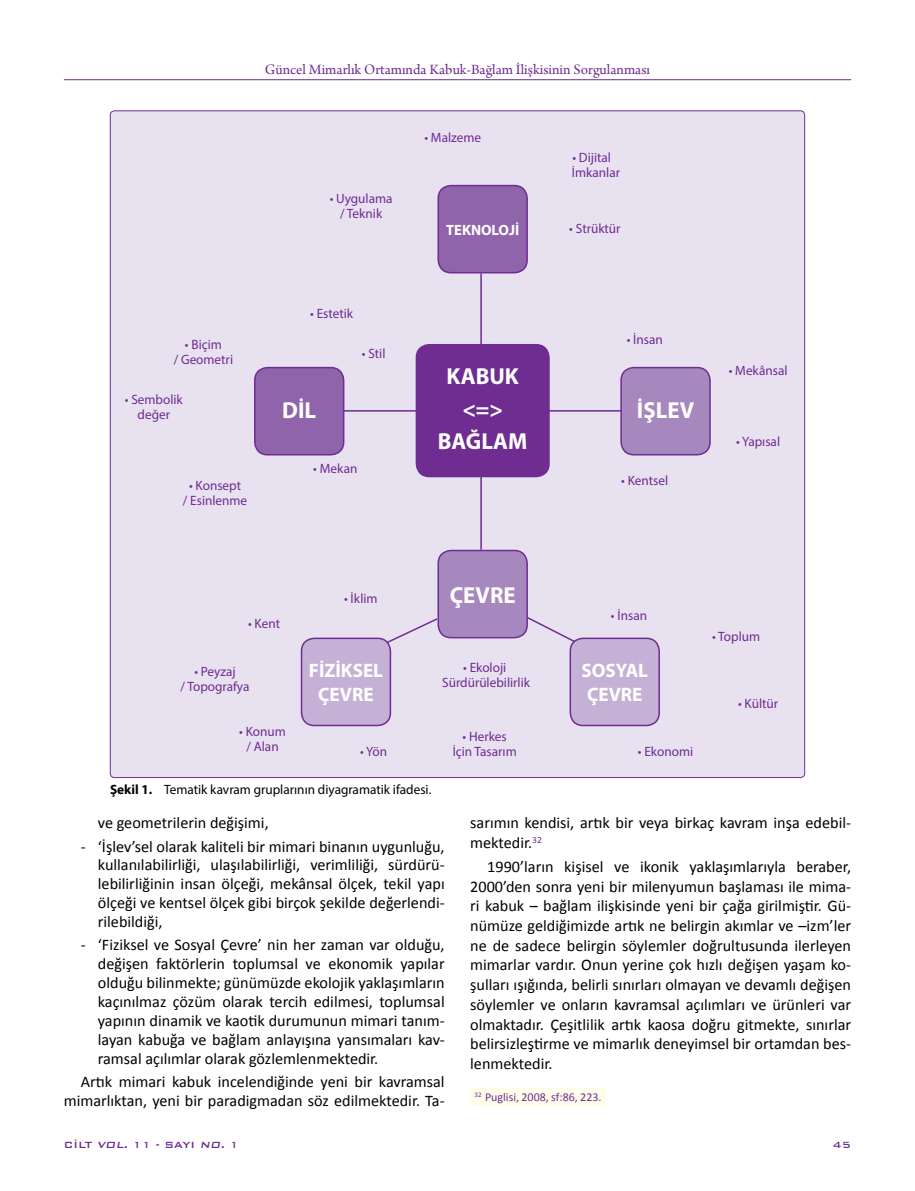
<style>
.page{position:relative;width:915px;height:1191px;background:#fff}
.page>*{position:absolute;margin:0;border:0;box-sizing:border-box;transform-origin:0 0}
.t1{font:700 23.25px/32.5px "Myriad Pro";color:#fff;text-align:center}
.t2{font:700 19.5px/24px "Myriad Pro";color:#fff}
.t3{font:16.2px/18.9px "Calibri";color:#000;text-align:justify}
.t4{font:15px "Arno Pro";color:#6f2c91}
.t5{font:700 15px "Myriad Pro";color:#fff}
.t6{font:13.5px/15px "Myriad Pro";color:#6f2c91;text-align:center}
.t7{font:13.5px "Myriad Pro";color:#000}
.t8{font:12px "Calibri";color:#6f2c91}
.t9{font:500 12px "Bank Gothic BT";color:#6f2c91}
.s1{font-weight:700}
.s2{font-style:italic}
</style>
<div class="page">
<hr style="left:64px;top:79px;width:786px;height:1px;background:#6f2c91">
<div style="left:110px;top:111px;width:694px;height:666px;background:#e8e1f0;border-radius:4px"></div>
<hr style="left:480px;top:273px;width:1px;height:277px;background:#6f2c91">
<svg style="left:385px;top:618px;width:52px;height:25px"></svg>
<svg style="left:522px;top:614px;width:53px;height:29px"></svg>
<hr style="left:319px;top:410px;width:314px;height:1px;background:#6f2c91">
<div style="left:301px;top:638px;width:89px;height:87px;background:#c5b1d6;border-radius:13px"></div>
<div style="left:301px;top:637px;width:90px;height:89px;border:2px solid #6f2c91;border-radius:13px"></div>
<div style="left:438px;top:550px;width:89px;height:87px;background:#a788be;border-radius:13px"></div>
<div style="left:437px;top:550px;width:90px;height:88px;border:2px solid #6f2c91;border-radius:13px"></div>
<div style="left:570px;top:638px;width:89px;height:87px;background:#c5b1d6;border-radius:13px"></div>
<div style="left:569px;top:637px;width:90px;height:89px;border:2px solid #6f2c91;border-radius:13px"></div>
<div style="left:438px;top:186px;width:89px;height:87px;background:#8f64aa;border-radius:13px"></div>
<div style="left:437px;top:185px;width:90px;height:88px;border:2px solid #6f2c91;border-radius:13px"></div>
<div style="left:416px;top:345px;width:132px;height:131px;background:#6f2c91;border-radius:13px"></div>
<div style="left:415px;top:344px;width:134px;height:133px;border:2px solid #6f2c91;border-radius:13px"></div>
<div style="left:255px;top:367px;width:88px;height:88px;background:#8f64aa;border-radius:13px"></div>
<div style="left:254px;top:367px;width:90px;height:88px;border:2px solid #6f2c91;border-radius:13px"></div>
<div style="left:621px;top:367px;width:88px;height:88px;background:#a788be;border-radius:13px"></div>
<div style="left:620px;top:367px;width:90px;height:88px;border:2px solid #6f2c91;border-radius:13px"></div>
<div style="left:470px;top:1088px;width:135px;height:17px;background:#fffde9"></div>
<p class="t4" style="left:265px;top:61px;width:386px">Güncel Mimarlık Ortamında Kabuk-Bağlam İlişkisinin Sorgulanması</p>
<p class="t6" style="left:174px;top:337px;width:61px">• Biçim<br>/ Geometri</p>
<p class="t6" style="left:125px;top:392px;width:60px">• Sembolik değer</p>
<p class="t6" style="left:183px;top:477px;width:66px">• Konsept<br>/ Esinlenme</p>
<p class="t6" style="left:329px;top:191px;width:64px">• Uygulama / Teknik</p>
<p class="t6" style="left:310px;top:306px;width:44px">• Estetik</p>
<p class="t6" style="left:362px;top:346px;width:25px">• Stil</p>
<h1 class="t1" style="left:282px;top:393px;width:35px">DİL</h1>
<p class="t6" style="left:313px;top:461px;width:46px">• Mekan</p>
<p class="t6" style="left:424px;top:130px;width:58px">• Malzeme</p>
<p class="t5" style="left:446px;top:220px;width:75px">TEKNOLOJİ</p>
<h1 class="t1" style="left:438px;top:359px;width:91px">KABUK &lt;=&gt;<br>BAĞLAM</h1>
<p class="t6" style="left:571px;top:150px;width:50px;text-align:left">• Dijital<br>İmkanlar</p>
<p class="t6" style="left:569px;top:221px;width:53px">• Strüktür</p>
<p class="t6" style="left:626px;top:332px;width:38px">• İnsan</p>
<h1 class="t1" style="left:636px;top:393px;width:59px">İŞLEV</h1>
<p class="t6" style="left:621px;top:472px;width:48px">• Kentsel</p>
<p class="t6" style="left:728px;top:363px;width:60px">• Mekânsal</p>
<p class="t6" style="left:736px;top:433px;width:45px">• Yapısal</p>
<p class="t6" style="left:248px;top:616px;width:34px">• Kent</p>
<p class="t6" style="left:180px;top:664px;width:70px">• Peyzaj<br>/ Topografya</p>
<p class="t6" style="left:239px;top:724px;width:48px">• Konum / Alan</p>
<p class="t6" style="left:344px;top:590px;width:35px">• İklim</p>
<p class="t2" style="left:309px;top:658px;width:76px;text-align:center">FİZİKSEL<br>ÇEVRE</p>
<h1 class="t1" style="left:449px;top:578px;width:67px">ÇEVRE</h1>
<p class="t6" style="left:442px;top:660px;width:89px">• Ekoloji<br>Sürdürülebilirlik</p>
<p class="t6" style="left:610px;top:608px;width:38px">• İnsan</p>
<p class="t2" style="left:581px;top:658px;width:68px">SOSYAL<br>ÇEVRE</p>
<p class="t6" style="left:452px;top:729px;width:66px">• Herkes<br>İçin Tasarım</p>
<p class="t6" style="left:360px;top:744px;width:28px">• Yön</p>
<p class="t6" style="left:637px;top:744px;width:57px">• Ekonomi</p>
<p class="t7" style="left:110px;top:781px;width:323px"><span class="s1">Şekil 1.</span> Tematik kavram gruplarının diyagramatik ifadesi.</p>
<p class="t6" style="left:712px;top:629px;width:49px">• Toplum</p>
<p class="t6" style="left:737px;top:696px;width:42px">• Kültür</p>
<p class="t3" style="left:98px;top:813px;width:172px">ve geometrilerin değişimi,</p>
<p class="t3" style="left:98px;top:836px;width:348px;text-indent:-17px">- ‘İşlev’sel olarak kaliteli bir mimari binanın uygunluğu, kullanılabilirliği, ulaşılabilirliği, verimliliği, sürdürü&shy;lebilirliğinin insan ölçeği, mekânsal ölçek, tekil yapı ölçeği ve kentsel ölçek gibi birçok şekilde değerlendi&shy;rilebildiği,</p>
<p class="t3" style="left:98px;top:934px;width:348px;text-indent:-17px">- ‘Fiziksel ve Sosyal Çevre’ nin her zaman var olduğu, değişen faktörlerin toplumsal ve ekonomik yapılar olduğu bilinmekte; günümüzde ekolojik yaklaşımların kaçınılmaz çözüm olarak tercih edilmesi, toplumsal yapının dinamik ve kaotik durumunun mimari tanım&shy;layan kabuğa ve bağlam anlayışına yansımaları kav&shy;ramsal açılımlar olarak gözlemlenmektedir.</p>
<p class="t3" style="left:64px;top:1071px;width:382px;text-align:right">Artık mimari kabuk incelendiğinde yeni bir kavramsal mimarlıktan, yeni bir paradigmadan söz edilmektedir. Ta-</p>
<p class="t3" style="left:470px;top:812px;width:382px;line-height:19.6px">sarımın kendisi, artık bir veya birkaç kavram inşa edebil&shy;mektedir.<sup>32</sup></p>
<p class="t3" style="left:470px;top:856px;width:382px;line-height:19.6px;text-indent:17px">1990’ların kişisel ve ikonik yaklaşımlarıyla beraber, 2000’den sonra yeni bir milenyumun başlaması ile mima&shy;ri kabuk – bağlam ilişkisinde yeni bir çağa girilmiştir. Gü&shy;nümüze geldiğimizde artık ne belirgin akımlar ve –izm’ler ne de sadece belirgin söylemler doğrultusunda ilerleyen mimarlar vardır. Onun yerine çok hızlı değişen yaşam ko&shy;şulları ışığında, belirli sınırları olmayan ve devamlı değişen söylemler ve onların kavramsal açılımları ve ürünleri var olmaktadır. Çeşitlilik artık kaosa doğru gitmekte, sınırlar belirsizleştirme ve mimarlık deneyimsel bir ortamdan bes&shy;lenmektedir.</p>
<p class="t8" style="left:474px;top:1089px;width:128px"><sup>32</sup> Puglisi, 2008, sf:86, 223.</p>
<p class="t9" style="left:64px;top:1138px;width:176px">CİLT <span class="s2">VOL.</span> 11 - SAYI <span class="s2">NO.</span> 1</p>
<p class="t9" style="left:832px;top:1138px;width:20px">45</p>
</div>
